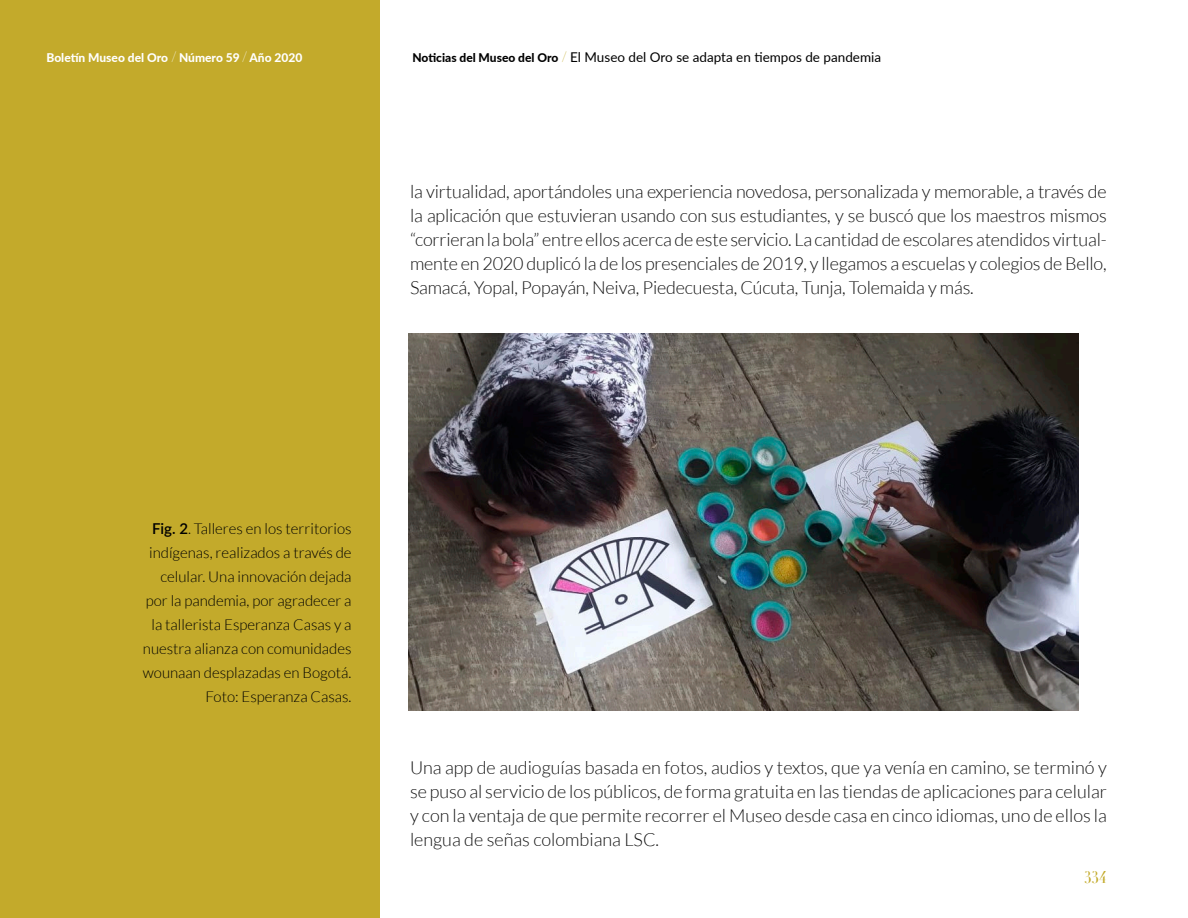
<style>
.page{position:relative;width:1188px;height:918px;background:#fff}
.page>*{position:absolute;margin:0;border:0;box-sizing:border-box;transform-origin:0 0}
.t1{font:300 18px/24px "Lato";letter-spacing:-.005em;color:#121212;text-align:justify}
.t2{font:16.65px "Didot LH Headline";color:#c3aa2b}
.t3{font:300 15px/24px "Lato";color:#000;text-align:right}
.t4{font:13.5px "Lato";color:#000}
.t5{font:800 12px "Lato";color:#fff}
.s1{font-family:"Didot LH Headline";font-weight:400;font-size:15px}
.s2{font-weight:800;font-size:12px}
.s3{font-family:"Didot LH Headline";font-size:15px;color:#c3aa2b}
.s4{font-weight:600}
</style>
<div class="page">
<div style="left:0;top:0;width:380px;height:918px;background:#c3aa2b"></div>
<img style="left:408px;top:334px;width:671px;height:377px">
<p class="t5" style="left:46px;top:49px;width:257px">Boletín Museo del Oro <span class="s1">/</span> Número 59 <span class="s1">/</span> Año 2020</p>
<p class="t4" style="left:412px;top:48px;width:470px"><span class="s2">Noticias del Museo del Oro</span> <span class="s3">/</span> El Museo del Oro se adapta en tiempos de pandemia</p>
<p class="t1" style="left:410px;top:180px;width:698px">la virtualidad, aportándoles una experiencia novedosa, personalizada y memorable, a través de la aplicación que estuvieran usando con sus estudiantes, y se buscó que los maestros mismos “corrieran la bola” entre ellos acerca de este servicio. La cantidad de escolares atendidos virtual&shy;mente en 2020 duplicó la de los presenciales de 2019, y llegamos a escuelas y colegios de Bello, Samacá, Yopal, Popayán, Neiva, Piedecuesta, Cúcuta, Tunja, Tolemaida y más.</p>
<p class="t3" style="left:143px;top:517px;width:210px"><span class="s4">Fig. 2</span>. Talleres en los territorios indígenas, realizados a través de celular. Una innovación dejada por la pandemia, por agradecer a la tallerista Esperanza Casas y a nuestra alianza con comunidades wounaan desplazadas en Bogotá.<br>Foto: Esperanza Casas.</p>
<p class="t1" style="left:410px;top:756px;width:699px">Una app de audioguías basada en fotos, audios y textos, que ya venía en camino, se terminó y se puso al servicio de los públicos, de forma gratuita en las tiendas de aplicaciones para celular y con la ventaja de que permite recorrer el Museo desde casa en cinco idiomas, uno de ellos la lengua de señas colombiana LSC.</p>
<p class="t2" style="left:1084px;top:867px;width:24px">334</p>
</div>
